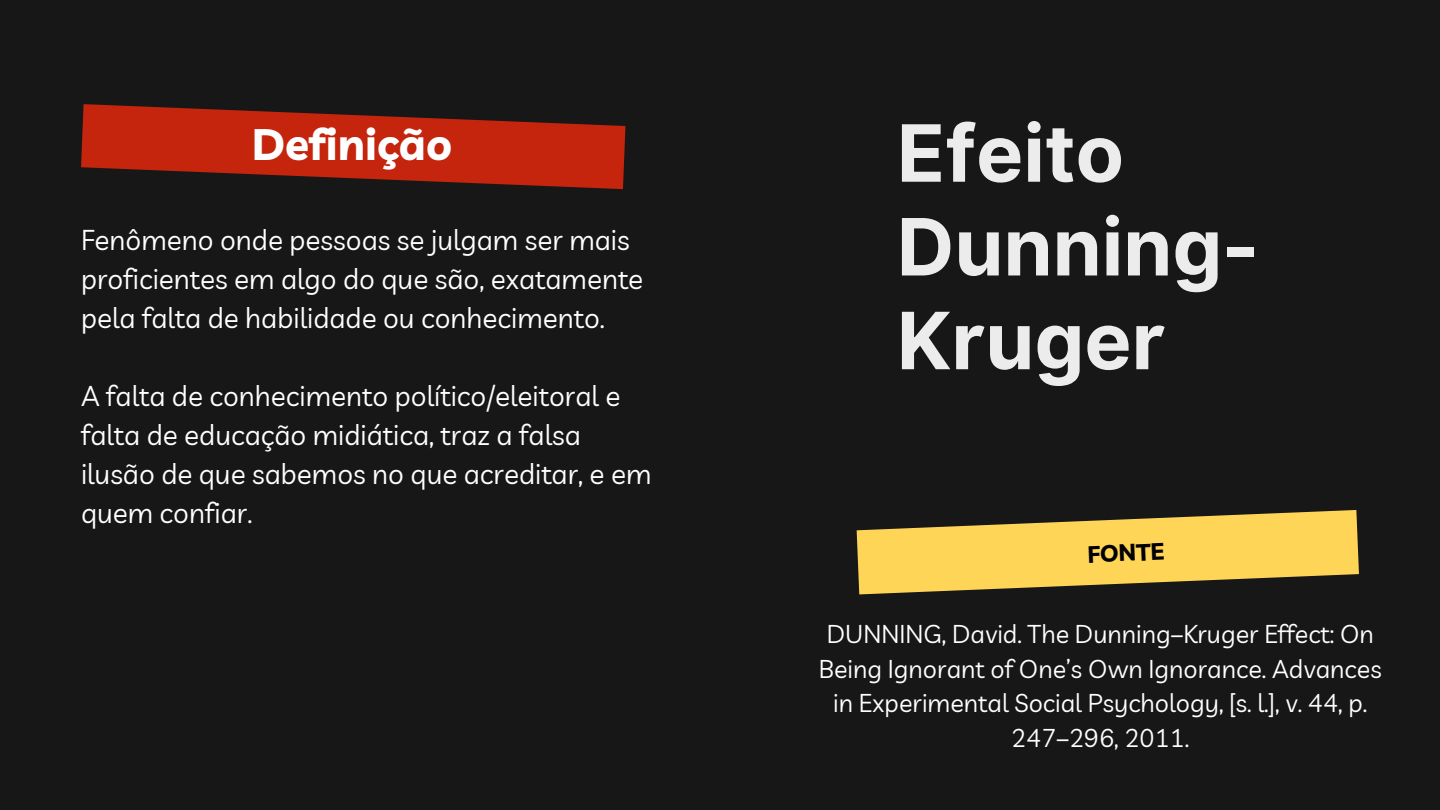
<style>
.page{position:relative;width:1440px;height:810px;background:#171717}
.page>*{position:absolute;margin:0;border:0;box-sizing:border-box;transform-origin:0 0}
.t1{font:700 79px/93.8px "Inter";color:#edeced}
.t2{font:700 44px "Livvic";color:#fff}
.t3{font:28px/39px "Livvic";color:#fff}
.t4{font:25.2px/34.5px "Livvic";color:#fff;text-align:center}
.t5{font:700 23.7px "Livvic";color:#010101}
</style>
<div class="page">
<svg style="left:81px;top:104px;width:544px;height:85px"></svg>
<svg style="left:857px;top:510px;width:502px;height:84px"></svg>
<h2 class="t2" style="left:252px;top:115px;width:202px">Definição</h2>
<p class="t3" style="left:81px;top:220px;width:564px">Fenômeno onde pessoas se julgam ser mais proficientes em algo do que são, exatamente pela falta de habilidade ou conhecimento.</p>
<p class="t3" style="left:81px;top:376px;width:572px">A falta de conhecimento político/eleitoral e falta de educação midiática, traz a falsa ilusão de que sabemos no que acreditar, e em quem confiar.</p>
<h1 class="t1" style="left:897px;top:106px;width:364px">Efeito<br>Dunning-<br>Kruger</h1>
<p class="t5" style="left:1087px;top:539px;width:78px;rotate:-2deg">FONTE</p>
<p class="t4" style="left:819px;top:616px;width:564px">DUNNING, David. The Dunning–Kruger Effect: On Being Ignorant of One’s Own Ignorance. Advances in Experimental Social Psychology, [s. l.], v. 44, p.<br>247–296, 2011.</p>
</div>
